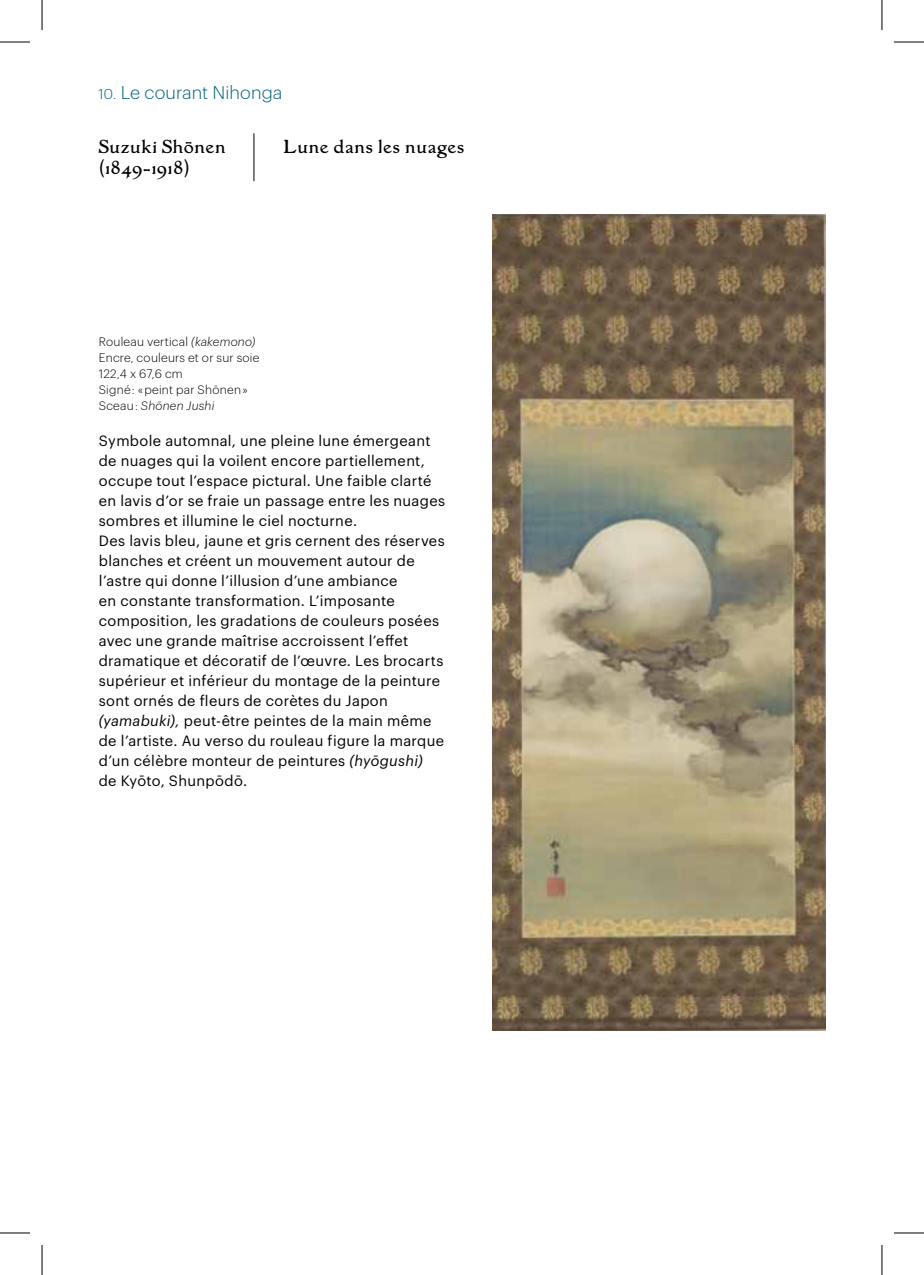
<style>
.page{position:relative;width:924px;height:1275px;background:#fff}
.page>*{position:absolute;margin:0;border:0;box-sizing:border-box;transform-origin:0 0}
.t1{font:300 18px "Graphik";letter-spacing:.01em;color:#00637a}
.t2{font:16px/21px "Grasset";letter-spacing:.01em;color:#000}
.t3{font:14.6px/20px "Graphik";letter-spacing:.025em;color:#000}
.t4{font:300 12px/16px "Graphik";letter-spacing:.02em;color:#000}
.s1{font-size:14px}
.s2{font-style:italic}
</style>
<div class="page">
<img style="left:492px;top:214px;width:332px;height:816px">
<hr style="left:253px;top:133px;width:1px;height:48px;background:#000">
<hr style="left:0;top:42px;width:30px;height:1px;background:#000">
<hr style="left:893px;top:42px;width:30px;height:1px;background:#000">
<hr style="left:0;top:1232px;width:30px;height:1px;background:#000">
<hr style="left:893px;top:1232px;width:30px;height:1px;background:#000">
<hr style="left:42px;top:0;width:1px;height:30px;background:#000">
<hr style="left:42px;top:1245px;width:1px;height:30px;background:#000">
<hr style="left:881px;top:0;width:1px;height:30px;background:#000">
<hr style="left:881px;top:1245px;width:1px;height:30px;background:#000">
<p class="t1" style="left:98px;top:79px;width:185px"><span class="s1">10.</span> Le courant Nihonga</p>
<p class="t2" style="left:98px;top:137px;width:129px">Suzuki Shōnen (1849-1918)</p>
<p class="t2" style="left:283px;top:137px;width:183px">Lune dans les nuages</p>
<p class="t4" style="left:99px;top:333px;width:162px">Rouleau vertical <span class="s2">(kakemono)<br></span>Encre, couleurs et or sur soie<br>122,4 x 67,6 cm<br>Signé : « peint par Shōnen »<br>Sceau : <span class="s2">Shōnen Jushi</span></p>
<p class="t3" style="left:99px;top:429px;width:348px">Symbole automnal, une pleine lune émergeant de nuages qui la voilent encore partiellement, occupe tout l’espace pictural. Une faible clarté en lavis d’or se fraie un passage entre les nuages sombres et illumine le ciel nocturne.<br>Des lavis bleu, jaune et gris cernent des réserves blanches et créent un mouvement autour de l’astre qui donne l’illusion d’une ambiance<br>en constante transformation. L’imposante composition, les gradations de couleurs posées avec une grande maîtrise accroissent l’effet dramatique et décoratif de l’œuvre. Les brocarts supérieur et inférieur du montage de la peinture sont ornés de fleurs de corètes du Japon <span class="s2">(yamabuki),</span> peut-être peintes de la main même de l’artiste. Au verso du rouleau figure la marque d’un célèbre monteur de peintures <span class="s2">(hyōgushi)<br></span>de Kyōto, Shunpōdō.</p>
</div>
